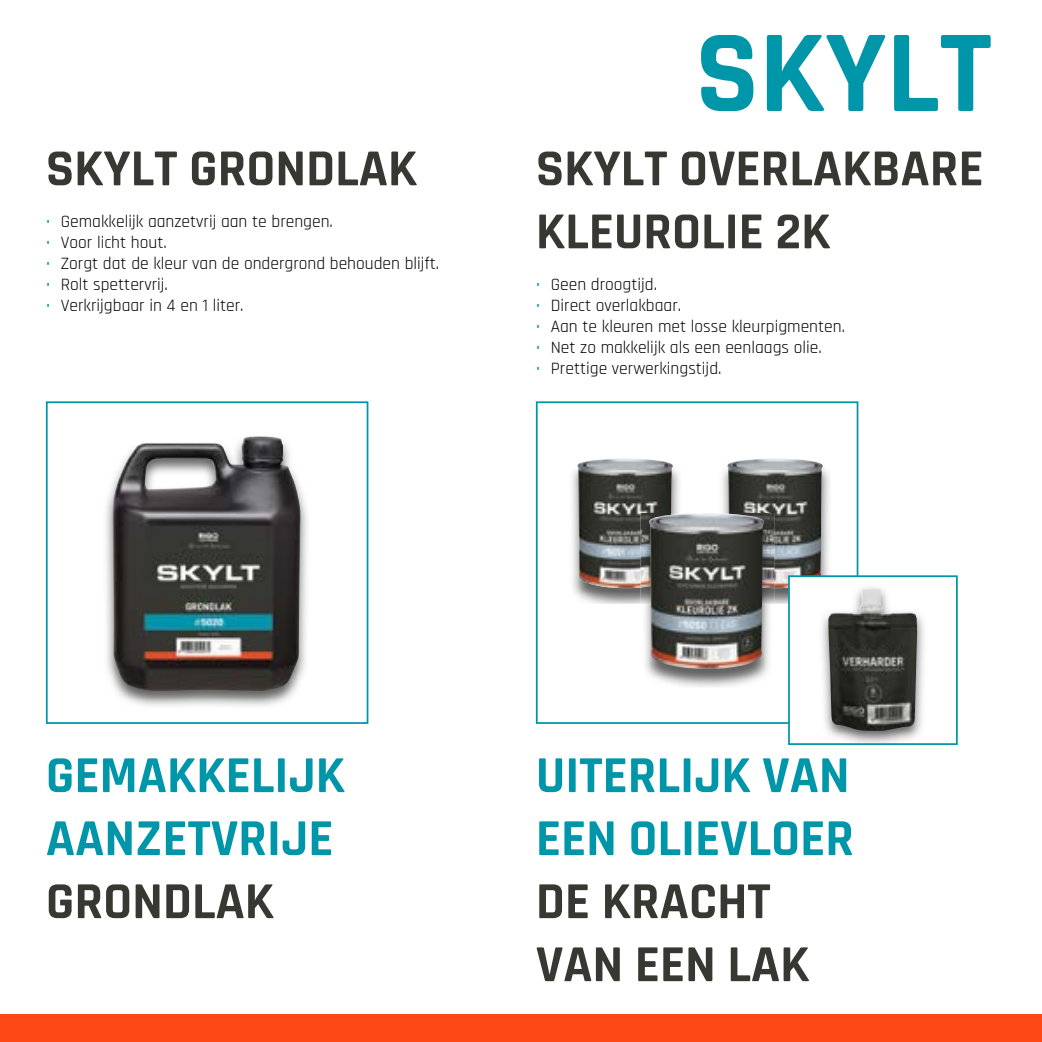
<style>
.page{position:relative;width:1042px;height:1042px;background:#fff}
.page>*{position:absolute;margin:0;border:0;box-sizing:border-box;transform-origin:0 0}
.t1{font:700 118.3px "Rajdhani";color:#0096aa}
.t2{font:700 52.5px/63px "Rajdhani";color:#383832}
.t3{font:700 52.5px/63px "Rajdhani";color:#0096aa}
.t4{font:17.5px "Rajdhani";color:#000}
.s1{color:#0096aa}
</style>
<div class="page">
<img style="left:105px;top:488px;width:203px;height:218px">
<img style="left:112px;top:436px;width:189px;height:255px">
<div style="left:46px;top:401px;width:322px;height:323px;border:2px solid #0096aa"></div>
<div style="left:0;top:1014px;width:1042px;height:28px;background:#fe4815"></div>
<svg style="left:536px;top:401px;width:322px;height:323px"></svg>
<img style="left:719px;top:459px;width:112px;height:145px">
<img style="left:727px;top:458px;width:96px;height:130px">
<img style="left:569px;top:459px;width:112px;height:145px">
<img style="left:577px;top:458px;width:96px;height:130px">
<img style="left:641px;top:604px;width:133px;height:84px">
<img style="left:766px;top:588px;width:8px;height:16px">
<img style="left:766px;top:513px;width:8px;height:75px">
<img style="left:641px;top:587px;width:7px;height:17px">
<img style="left:641px;top:513px;width:7px;height:74px">
<img style="left:648px;top:513px;width:118px;height:157px">
<div style="left:789px;top:576px;width:168px;height:168px;background:#fff"></div>
<img style="left:822px;top:587px;width:102px;height:155px">
<img style="left:828px;top:588px;width:89px;height:143px">
<div style="left:788px;top:575px;width:170px;height:170px;border:2px solid #0096aa"></div>
<h2 class="t2" style="left:46px;top:138px;width:373px">SKYLT GRONDLAK</h2>
<p class="t4" style="left:46px;top:212px;width:289px"><span class="s1">•</span> Gemakkelijk aanzetvrij aan te brengen.</p>
<p class="t4" style="left:46px;top:233px;width:122px"><span class="s1">•</span> Voor licht hout.</p>
<p class="t4" style="left:46px;top:254px;width:395px"><span class="s1">•</span> Zorgt dat de kleur van de ondergrond behouden blijft.</p>
<p class="t4" style="left:46px;top:275px;width:123px"><span class="s1">•</span> Rolt spettervrij.</p>
<p class="t4" style="left:46px;top:296px;width:199px"><span class="s1">•</span> Verkrijgbaar in 4 en 1 liter.</p>
<h1 class="t1" style="left:695px;top:1px;width:298px">SKYLT</h1>
<h2 class="t2" style="left:536px;top:138px;width:449px">SKYLT OVERLAKBARE<br>KLEUROLIE 2K</h2>
<p class="t4" style="left:536px;top:275px;width:123px"><span class="s1">•</span> Geen droogtijd.</p>
<p class="t4" style="left:536px;top:296px;width:147px"><span class="s1">•</span> Direct overlakbaar.</p>
<p class="t4" style="left:536px;top:317px;width:311px"><span class="s1">•</span> Aan te kleuren met losse kleurpigmenten.</p>
<p class="t4" style="left:536px;top:338px;width:287px"><span class="s1">•</span> Net zo makkelijk als een eenlaags olie.</p>
<p class="t4" style="left:536px;top:359px;width:187px"><span class="s1">•</span> Prettige verwerkingstijd.</p>
<h2 class="t3" style="left:46px;top:745px;width:301px">GEMAKKELIJK<br>AANZETVRIJE</h2>
<h2 class="t2" style="left:46px;top:871px;width:230px">GRONDLAK</h2>
<h2 class="t3" style="left:536px;top:745px;width:320px">UITERLIJK VAN<br>EEN OLIEVLOER</h2>
<h2 class="t2" style="left:536px;top:871px;width:275px">DE KRACHT<br>VAN EEN LAK</h2>
</div>
